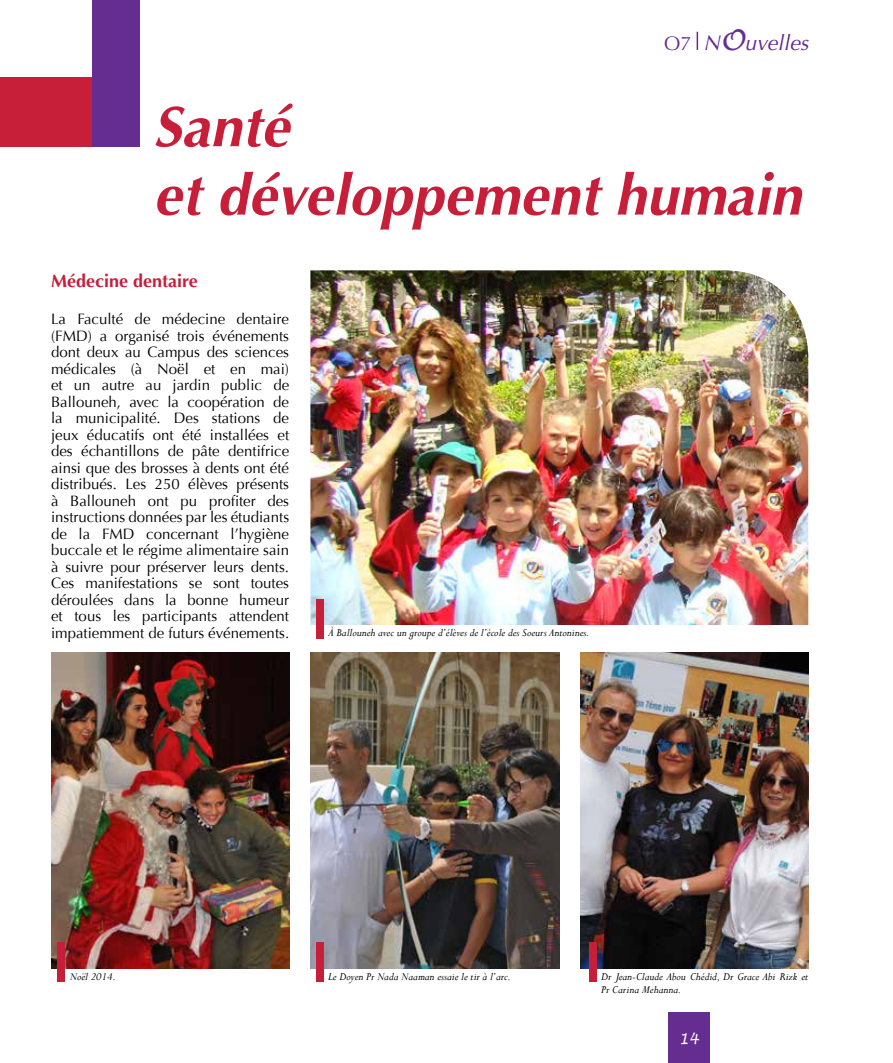
<style>
.page{position:relative;width:893px;height:1063px;background:#fff}
.page>*{position:absolute;margin:0;border:0;box-sizing:border-box;transform-origin:0 0}
.t1{font:italic 700 57px/68.4px "Optima";color:#c71f3a}
.t2{font:italic 21.3px "Optima";color:#662d91}
.t3{font:700 18px "Optima";color:#c71f3a}
.t4{font:15px/16.5px "Optima";color:#000;text-align:justify}
.t5{font:italic 15px "Lucida Handwriting";color:#fff}
.t6{font:italic 12px/13.2px "Perpetua";color:#000}
.s1{font-style:normal;font-size:19.5px}
.s2{font-family:"Lucida Handwriting";font-size:28.5px}
</style>
<div class="page">
<div style="left:0;top:77px;width:92px;height:70px;background:#c71f3a"></div>
<svg style="left:697px;top:32px;width:1px;height:18px"></svg>
<div style="left:92px;top:0;width:48px;height:147px;background:#662d91"></div>
<div style="left:668px;top:1012px;width:42px;height:51px;background:#662d91"></div>
<img style="left:51px;top:653px;width:238px;height:315px">
<img style="left:580px;top:653px;width:228px;height:315px">
<img style="left:310px;top:653px;width:249px;height:315px">
<div style="left:57px;top:942px;width:8px;height:40px;background:#c71f3a"></div>
<div style="left:589px;top:942px;width:8px;height:40px;background:#c71f3a"></div>
<div style="left:316px;top:942px;width:7px;height:40px;background:#c71f3a"></div>
<img style="left:310px;top:270px;width:498px;height:355px">
<div style="left:316px;top:599px;width:7px;height:39px;background:#c71f3a"></div>
<h2 class="t2" style="left:664px;top:30px;width:146px"><span class="s1">O7</span> N<span class="s2">O</span>uvelles</h2>
<h1 class="t1" style="left:153px;top:93px;width:650px">Santé<br>et développement humain</h1>
<p class="t3" style="left:51px;top:271px;width:148px">Médecine dentaire</p>
<p class="t4" style="left:51px;top:311px;width:240px">La Faculté de médecine dentaire (FMD) a organisé trois événements dont deux au Campus des sciences médicales (à Noël et en mai) et un autre au jardin public de Ballouneh, avec la coopération de la municipalité. Des stations de jeux éducatifs ont été installées et des échantillons de pâte dentifrice ainsi que des brosses à dents ont été distribués. Les 250 élèves présents à Ballouneh ont pu profiter des instructions données par les étudiants de la FMD concernant l’hygiène buccale et le régime alimentaire sain à suivre pour préserver leurs dents.<br>Ces manifestations se sont toutes déroulées dans la bonne humeur et tous les participants attendent impatiemment de futurs événements.</p>
<p class="t6" style="left:328px;top:626px;width:263px">À Ballouneh avec un groupe d’élèves de l’école des Soeurs Antonines.</p>
<p class="t6" style="left:70px;top:969px;width:48px">Noël 2014.</p>
<p class="t6" style="left:601px;top:969px;width:208px">Dr Jean-Claude Abou Chédid, Dr Grace Abi Rizk et<br>Pr Carina Mehanna.</p>
<p class="t6" style="left:328px;top:969px;width:184px">Le Doyen Pr Nada Naaman essaie le tir à l’arc.</p>
<p class="t5" style="left:679px;top:1030px;width:22px">14</p>
</div>
